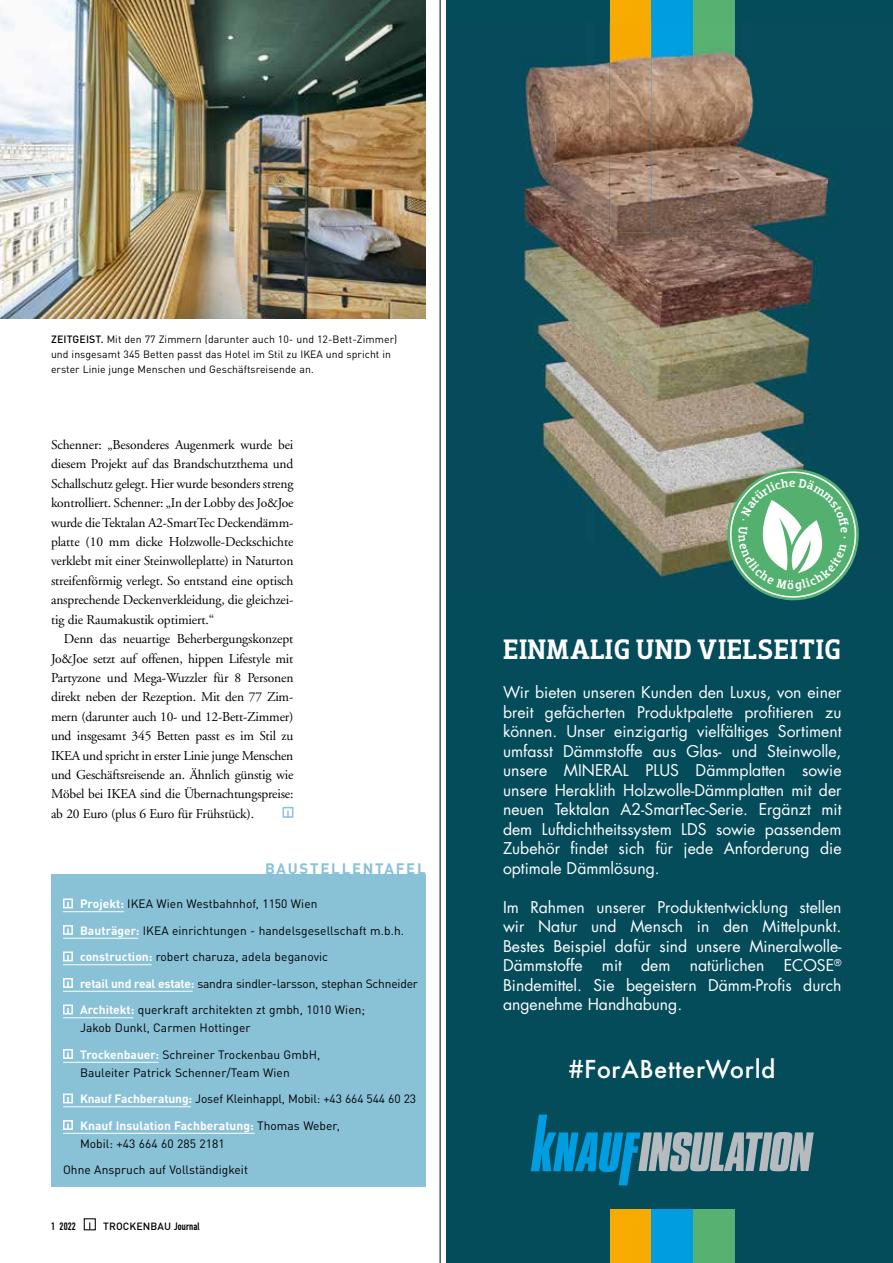
<style>
.page{position:relative;width:893px;height:1263px;background:#fff}
.page>*{position:absolute;margin:0;border:0;box-sizing:border-box;transform-origin:0 0}
.t1{font:500 28.65px "Dobra Slab";letter-spacing:.01em;color:#fff}
.t2{font:500 24px "Futura";letter-spacing:.02em;color:#fff}
.t3{font:15.75px/19.5px "Futura LT";color:#fff;text-align:justify}
.t4{font:700 15px "DINOT";letter-spacing:.115em;color:#89c1d7}
.t5{font:13.5px/19.4px "Adobe Garamond";letter-spacing:-.015em;color:#000;text-align:justify}
.t6{font:12px/18px "DINOT";letter-spacing:.005em;color:#000}
.t7{font:12px "DINOT";letter-spacing:-.015em;color:#000}
.t8{font:10.65px "DIN Engschrift Alternate";color:#000}
.t9{font:10.5px/15px "DINOT";letter-spacing:.005em;color:#000}
.t10{font:500 10.35px "DINOT";letter-spacing:.015em;color:#000}
.s1{font-weight:500}
.s2{font-weight:700;color:#fff}
.s3{font-family:"DIN Engschrift Alternate";font-weight:400;font-size:10.65px}
</style>
<div class="page">
<div style="left:283px;top:807px;width:10px;height:11px;border:2px solid #89c1d7"></div>
<svg style="left:287px;top:811px;width:2px;height:6px"></svg>
<div style="left:446px;top:0;width:447px;height:1263px;background:#054c5b"></div>
<div style="left:610px;top:0;width:41px;height:232px;background:#f7aa00"></div>
<div style="left:651px;top:0;width:42px;height:232px;background:#009ee0"></div>
<div style="left:693px;top:0;width:42px;height:232px;background:#57b170"></div>
<img style="left:524px;top:22px;width:312px;height:555px">
<img style="left:610px;top:22px;width:125px;height:210px">
<svg style="left:531px;top:1115px;width:283px;height:70px"></svg>
<div style="left:610px;top:1209px;width:41px;height:54px;background:#f7aa00"></div>
<div style="left:651px;top:1209px;width:42px;height:54px;background:#009ee0"></div>
<div style="left:693px;top:1209px;width:42px;height:54px;background:#57b170"></div>
<hr style="left:440px;top:0;width:1px;height:1263px;background:#000">
<div style="left:84px;top:1218px;width:12px;height:12px;border:1px solid #000"></div>
<div style="left:51px;top:874px;width:374px;height:312px;background:#89c1d7"></div>
<hr style="left:63px;top:911px;width:61px;height:1px;background:#fff">
<hr style="left:63px;top:938px;width:75px;height:1px;background:#fff">
<hr style="left:63px;top:964px;width:89px;height:1px;background:#fff">
<hr style="left:63px;top:991px;width:130px;height:1px;background:#fff">
<hr style="left:63px;top:1017px;width:70px;height:1px;background:#fff">
<hr style="left:63px;top:1062px;width:96px;height:1px;background:#fff">
<hr style="left:63px;top:1106px;width:128px;height:1px;background:#fff">
<hr style="left:63px;top:1133px;width:192px;height:1px;background:#fff">
<div style="left:63px;top:898px;width:10px;height:10px;border:2px solid #fff"></div>
<svg style="left:67px;top:902px;width:2px;height:6px"></svg>
<div style="left:63px;top:925px;width:10px;height:10px;border:2px solid #fff"></div>
<svg style="left:67px;top:928px;width:2px;height:6px"></svg>
<div style="left:63px;top:951px;width:10px;height:10px;border:2px solid #fff"></div>
<svg style="left:67px;top:955px;width:2px;height:6px"></svg>
<div style="left:63px;top:978px;width:10px;height:10px;border:2px solid #fff"></div>
<svg style="left:67px;top:981px;width:2px;height:6px"></svg>
<div style="left:63px;top:1004px;width:10px;height:10px;border:2px solid #fff"></div>
<svg style="left:67px;top:1008px;width:2px;height:6px"></svg>
<div style="left:63px;top:1049px;width:10px;height:10px;border:2px solid #fff"></div>
<svg style="left:67px;top:1052px;width:2px;height:6px"></svg>
<div style="left:63px;top:1093px;width:10px;height:10px;border:2px solid #fff"></div>
<svg style="left:67px;top:1097px;width:2px;height:6px"></svg>
<div style="left:63px;top:1120px;width:10px;height:10px;border:2px solid #fff"></div>
<svg style="left:67px;top:1123px;width:2px;height:6px"></svg>
<img style="left:0;top:0;width:425px;height:319px">
<svg style="left:722px;top:463px;width:137px;height:138px"></svg>
<p class="t9" style="left:51px;top:331px;width:348px"><span class="s1">ZEITGEIST.</span> Mit den 77 Zimmern (darunter auch 10- und 12-Bett-Zimmer) und insgesamt 345 Betten passt das Hotel im Stil zu IKEA und spricht in erster Linie junge Menschen und Geschäftsreisende an.</p>
<p class="t5" style="left:51px;top:435px;width:244px">Schenner: „Besonderes Augenmerk wurde bei diesem Projekt auf das Brandschutzthema und Schallschutz gelegt. Hier wurde besonders streng kontrolliert. Schenner: „In der Lobby des Jo&amp;Joe wurde die Tektalan A2-SmartTec Deckendämm&shy;platte (10 mm dicke Holzwolle-Deckschichte verklebt mit einer Steinwolleplatte) in Naturton streifenförmig verlegt. So entstand eine optisch ansprechende Deckenverkleidung, die gleichzei&shy;tig die Raumakustik optimiert.“</p>
<p class="t5" style="left:51px;top:629px;width:244px;text-indent:13px">Denn das neuartige Beherbergungskonzept Jo&amp;Joe setzt auf offenen, hippen Lifestyle mit Partyzone und Mega-Wuzzler für 8 Personen direkt neben der Rezeption. Mit den 77 Zim&shy;mern (darunter auch 10- und 12-Bett-Zimmer) und insgesamt 345 Betten passt es im Stil zu IKEA und spricht in erster Linie junge Menschen und Geschäftsreisende an. Ähnlich günstig wie Möbel bei IKEA sind die Übernachtungspreise: ab 20 Euro (plus 6 Euro für Frühstück).</p>
<p class="t4" style="left:265px;top:859px;width:162px">BAUSTELLENTAFEL</p>
<p class="t6" style="left:80px;top:895px;width:239px"><span class="s2">Projekt:</span> IKEA Wien Westbahnhof, 1150 Wien</p>
<p class="t6" style="left:80px;top:921px;width:326px"><span class="s2">Bauträger:</span> IKEA einrichtungen - handelsgesellschaft m.b.h.</p>
<p class="t6" style="left:80px;top:948px;width:250px"><span class="s2">construction:</span> robert charuza, adela beganovic</p>
<p class="t7" style="left:80px;top:976px;width:339px"><span class="s2">retail und real estate:</span> sandra sindler-larsson, stephan Schneider</p>
<p class="t6" style="left:80px;top:1001px;width:287px"><span class="s2">Architekt:</span> querkraft architekten zt gmbh, 1010 Wien;<br>Jakob Dunkl, Carmen Hottinger</p>
<p class="t6" style="left:80px;top:1045px;width:242px"><span class="s2">Trockenbauer:</span> Schreiner Trockenbau GmbH,<br>Bauleiter Patrick Schenner/Team Wien</p>
<p class="t6" style="left:80px;top:1090px;width:338px"><span class="s2">Knauf Fachberatung:</span> Josef Kleinhappl, Mobil: +43 664 544 60 23</p>
<p class="t6" style="left:80px;top:1116px;width:261px"><span class="s2">Knauf Insulation Fachberatung:</span> Thomas Weber,<br>Mobil: +43 664 60 285 2181</p>
<p class="t6" style="left:63px;top:1161px;width:186px">Ohne Anspruch auf Vollständigkeit</p>
<p class="t8" style="left:51px;top:1220px;width:26px">1 2022</p>
<p class="t10" style="left:103px;top:1220px;width:98px">TROCKENBAU <span class="s3">Journal</span></p>
<h1 class="t1" style="left:503px;top:632px;width:340px">EINMALIG UND VIELSEITIG</h1>
<p class="t3" style="left:503px;top:683px;width:340px">Wir bieten unseren Kunden den Luxus, von einer breit gefächerten Produktpalette profitieren zu können. Unser einzigartig vielfältiges Sortiment umfasst Dämmstoffe aus Glas- und Steinwolle, unsere MINERAL PLUS Dämmplatten sowie unsere Heraklith Holzwolle-Dämmplatten mit der neuen Tektalan A2-SmartTec-Serie. Ergänzt mit dem Luftdichtheitssystem LDS sowie passendem Zubehör findet sich für jede Anforderung die optimale Dämmlösung.</p>
<p class="t3" style="left:503px;top:897px;width:340px">Im Rahmen unserer Produktentwicklung stellen wir Natur und Mensch in den Mittelpunkt.<br>Bestes Beispiel dafür sind unsere Mineralwolle-Dämmstoffe mit dem natürlichen ECOSE<sup>® </sup>Bindemittel. Sie begeistern Dämm-Profis durch angenehme Handhabung.</p>
<h2 class="t2" style="left:569px;top:1053px;width:208px">#ForABetterWorld</h2>
</div>
